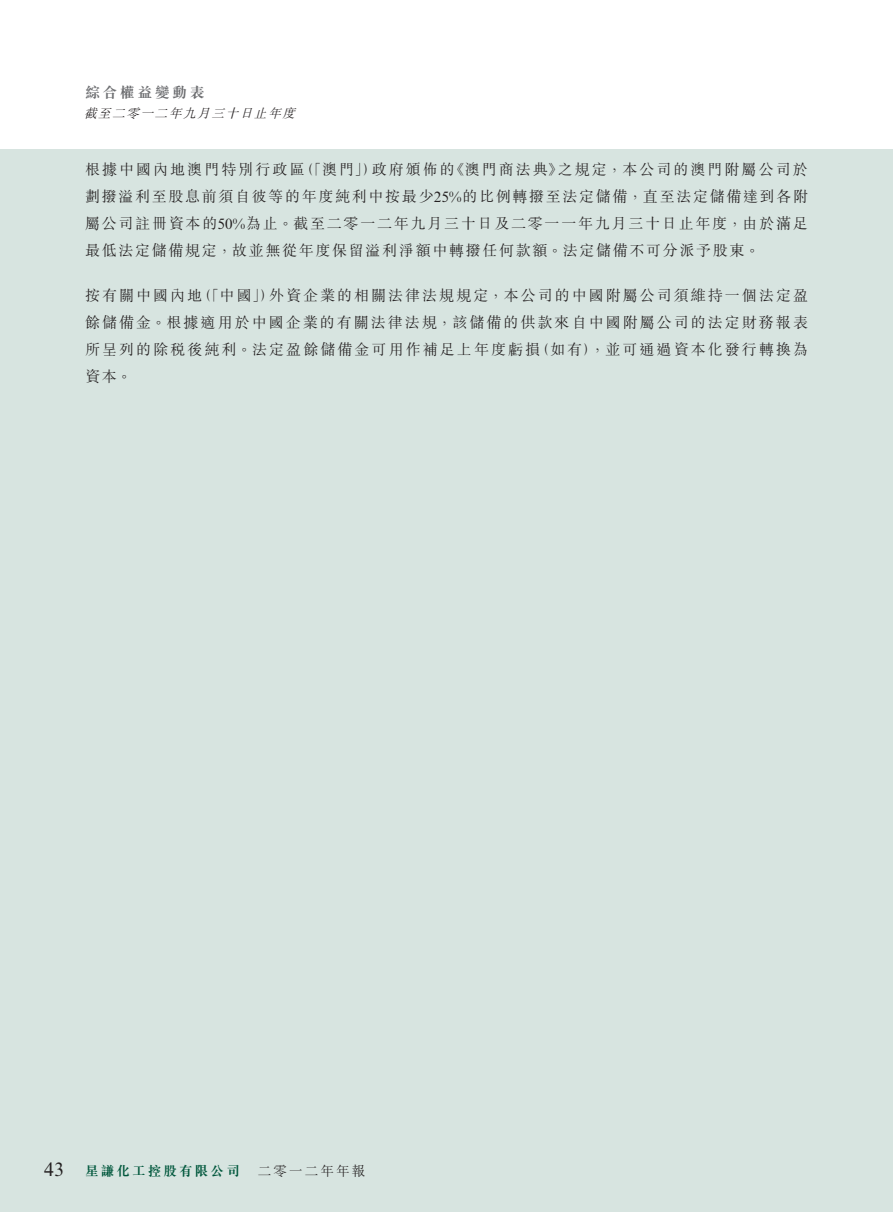
<style>
.page{position:relative;width:893px;height:1212px;background:#fff}
.page>*{position:absolute;margin:0;border:0;box-sizing:border-box;transform-origin:0 0}
.t1{font:19.5px "Times New Roman MT Std";color:#231f20}
._11_P0{font:300 15px/27px "M Sung HK";letter-spacing:.135em;color:#231f20}
._11_P0-2{font:300 15px/27px "M Sung HK";letter-spacing:.11em;color:#231f20}
.t2{font:700 15px "M Sung HK";letter-spacing:.165em;color:#6c6d70}
.t3{font:700 13.5px "M Sung HK";letter-spacing:.165em;color:#00573c}
.t4{font:300 13.5px "M Sung HK";letter-spacing:.165em;color:#231f20}
._02_Note_Text{font:italic 300 12.75px "M Sung HK";color:#231f20}
.s1{font-family:"Times New Roman MT Std";font-weight:400}
</style>
<div class="page">
<div style="left:0;top:149px;width:893px;height:1063px;background:#d7e4e0"></div>
<p class="t2" style="left:85px;top:82px;width:121px">綜合權益變動表</p>
<p class="_02_Note_Text" style="left:84px;top:104px;width:217px">截至二零一二年九月三十日止年度</p>
<p class="_11_P0-2" style="left:85px;top:155px;width:725px">根據中國內地澳門特別行政區<br>劃撥溢利至股息前須自彼等的年度純利中按最少<span class="s1">25%</span>的比例轉撥至法定儲備，直至法定儲備達到各附屬公司註冊資本的<span class="s1">50%</span>為止。截至二零一二年九月三十日及二零一一年九月三十日止年度，由於滿足最低法定儲備規定，故並無從年度保留溢利淨額中轉撥任何款額。法定儲備不可分派予股東。</p>
<p class="_11_P0" style="left:269px;top:281px;width:540px">外資企業的相關法律法規規定，本公司的中國附屬公司須維持一個法定盈</p>
<p class="_11_P0" style="left:449px;top:155px;width:115px">《澳門商法典》</p>
<p class="_11_P0" style="left:299px;top:155px;width:79px">（「澳門」）</p>
<p class="_11_P0" style="left:558px;top:155px;width:251px">之規定，本公司的澳門附屬公司於</p>
<p class="_11_P0" style="left:372px;top:155px;width:85px">政府頒佈的</p>
<p class="_11_P0" style="left:85px;top:281px;width:119px">按有關中國內地</p>
<p class="_11_P0" style="left:85px;top:308px;width:724px">餘儲備金。根據適用於中國企業的有關法律法規，該儲備的供款來自中國附屬公司的法定財務報表</p>
<p class="_11_P0" style="left:535px;top:335px;width:275px">（如有，）並可通過資本化發行轉換為</p>
<p class="_11_P0" style="left:197px;top:281px;width:79px">（「中國」）</p>
<p class="_11_P0" style="left:85px;top:335px;width:457px">所呈列的除稅後純利。法定盈餘儲備金可用作補足上年度虧損資本。</p>
<p class="t1" style="left:44px;top:1158px;width:21px">43</p>
<p class="t3" style="left:85px;top:1161px;width:156px">星謙化工控股有限公司</p>
<p class="t4" style="left:258px;top:1161px;width:109px">二零一二年年報</p>
</div>
